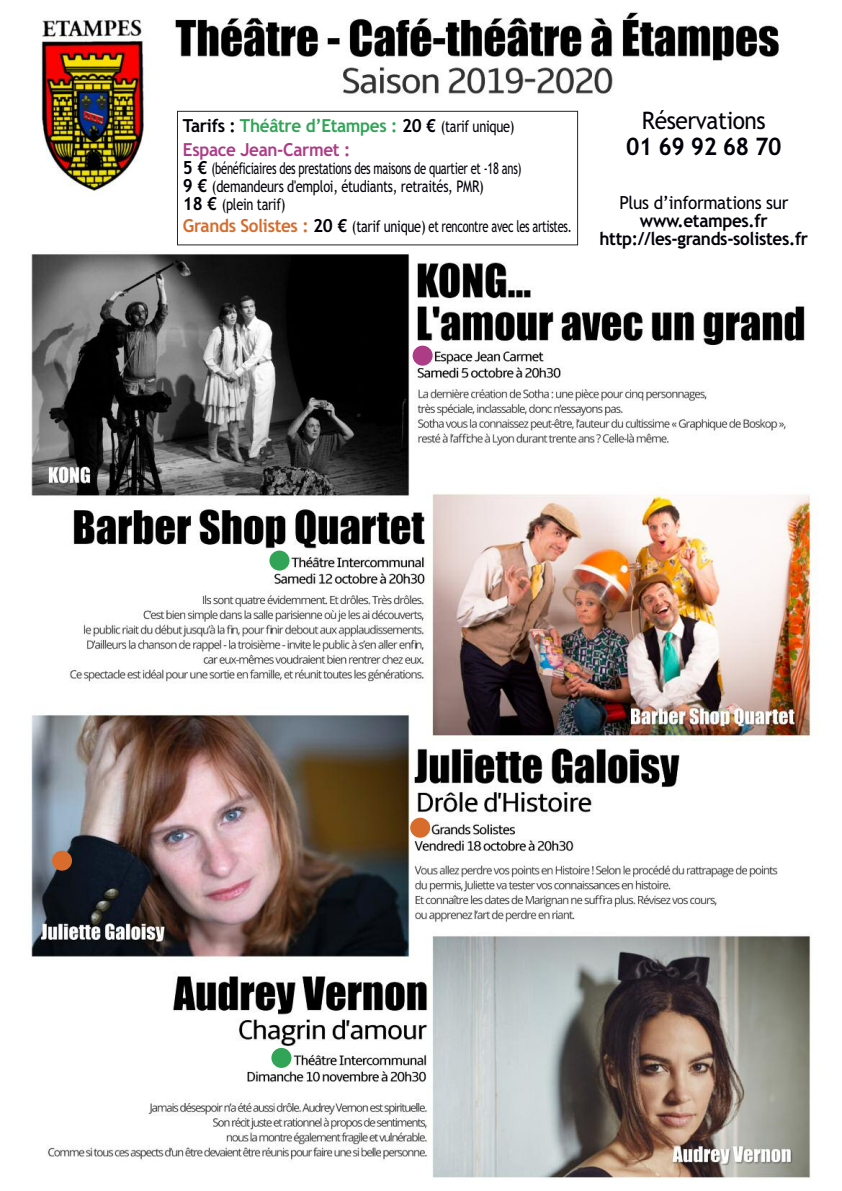
<style>
.page{position:relative;width:842px;height:1191px;background:#fff}
.page>*{position:absolute;margin:0;border:0;box-sizing:border-box;transform-origin:0 0}
.t1{font:24px "Trebuchet MS";letter-spacing:-.02em;color:#000008;scale:.95 1}
.t2{font:700 24px "Trebuchet MS";letter-spacing:-.02em;color:#000008;scale:.95 1}
.t3{font:700 18px/24.4px "Trebuchet MS";letter-spacing:-.02em;color:#ad3c86;scale:.95 1}
.t4{font:700 18px/18px "Trebuchet MS";letter-spacing:-.02em;color:#000008;text-align:center;scale:.95 1}
.t5{font:18px "Trebuchet MS";letter-spacing:-.02em;color:#000008;scale:.95 1}
.t6{font:16px/18px "Trebuchet MS";letter-spacing:-.025em;color:#000008;scale:.7 1}
.t7{font:16px "Trebuchet MS";letter-spacing:-.025em;color:#000008;scale:.8 1}
.s1{color:#000008}
.s2{color:#31a457}
.s3{font-weight:400;font-size:16px;color:#000008}
.s4{font-weight:700;font-size:18px}
.s5{font-weight:700;font-size:18px;color:#d76c2c}
</style>
<div class="page">
<img style="left:41px;top:12px;width:738px;height:183px">
<img style="left:334px;top:62px;width:290px;height:50px">
<img style="left:31px;top:245px;width:787px;height:934px">
<div style="left:269px;top:550px;width:20px;height:20px;background:#31a457;border-radius:50%"></div>
<div style="left:271px;top:1048px;width:20px;height:20px;background:#31a457;border-radius:50%"></div>
<div style="left:410px;top:817px;width:20px;height:20px;background:#d76c2c;border-radius:50%"></div>
<div style="left:52px;top:850px;width:20px;height:20px;background:#d76c2c;border-radius:50%"></div>
<div style="left:413px;top:346px;width:20px;height:20px;background:#ad3c86;border-radius:50%"></div>
<div style="left:177px;top:111px;width:401px;height:134px;border:1px solid #272526"></div>
<p class="t3" style="left:183px;top:113px;width:350px"><span class="s1">Tarifs :</span> <span class="s2">Théâtre d’Etampes :</span> <span class="s1">20 €</span> <span class="s3">(tarif unique)<br></span>Espace Jean-Carmet :</p>
<p class="t6" style="left:183px;top:159px;width:485px"><span class="s4">5 €</span> (bénéficiaires des prestations des maisons de quartier et -18 ans)<br><span class="s4">9 €</span> (demandeurs d'emploi, étudiants, retraités, PMR)<br><span class="s4">18 €</span> (plein tarif)</p>
<p class="t7" style="left:183px;top:217px;width:488px"><span class="s5">Grands Solistes :</span> <span class="s4">20 €</span> (tarif unique) et rencontre avec les artistes.</p>
<h1 class="t1" style="left:642px;top:106px;width:132px">Réservations</h1>
<h1 class="t2" style="left:626px;top:132px;width:165px">01 69 92 68 70</h1>
<p class="t5" style="left:619px;top:192px;width:179px">Plus d’informations sur</p>
<p class="t4" style="left:599px;top:211px;width:221px">www.etampes.fr http://les-grands-solistes.fr</p>
</div>
